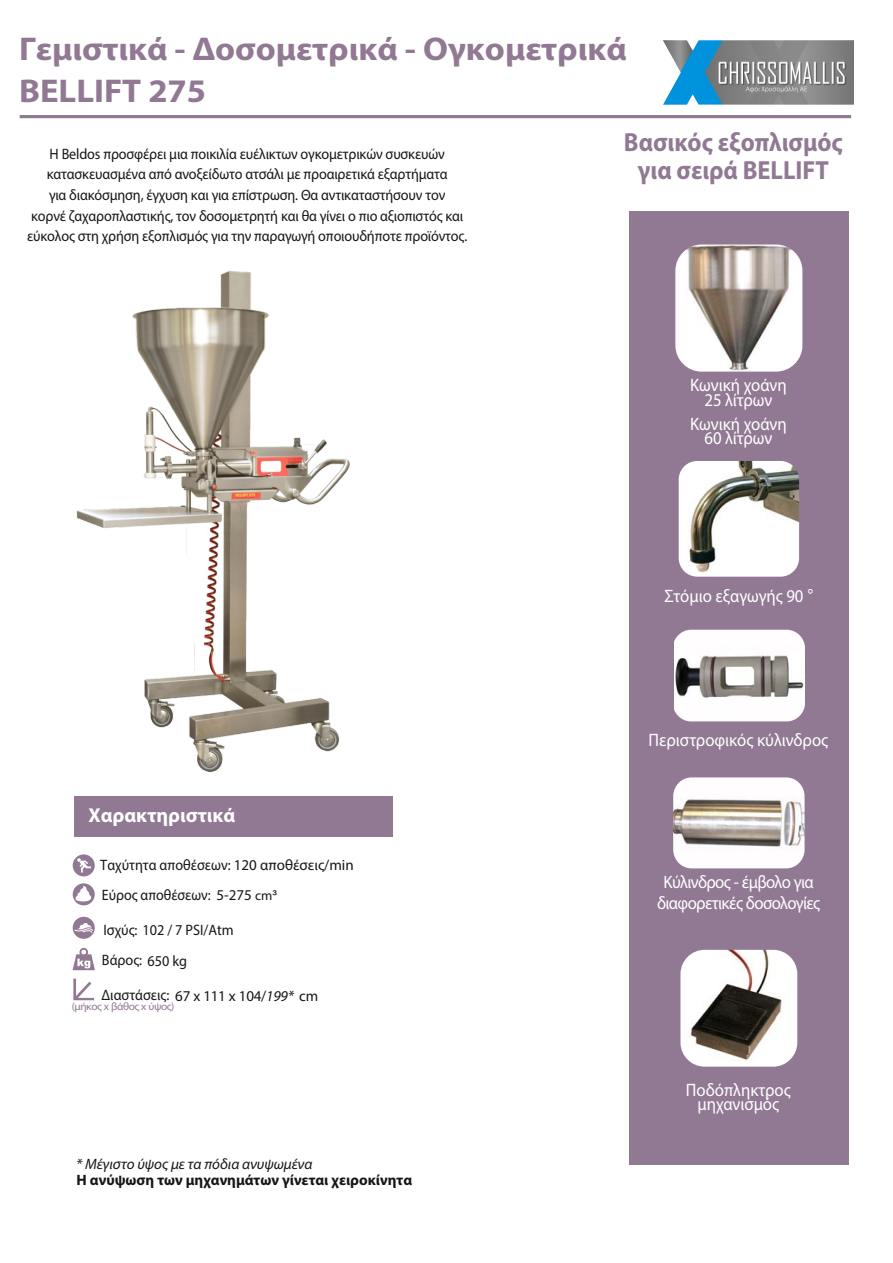
<style>
.page{position:relative;width:893px;height:1263px;background:#fff}
.page>*{position:absolute;margin:0;border:0;box-sizing:border-box;transform-origin:0 0}
.t1{font:700 33px "Myriad Pro";color:#917893;scale:1.05 1}
.t2{font:700 26.25px/27.3px "Myriad Pro";color:#917893;text-align:center;scale:.93 1}
.t3{font:700 20.1px "Myriad Pro";color:#fff}
.t4{font:18px/14.7px "Myriad Pro";color:#fff;text-align:center;scale:.93 1}
.t5{font:18px/20.5px "Myriad Pro";letter-spacing:-.035em;color:#fff;text-align:center;scale:.93 1}
.t6{font:15.15px/20.5px "Myriad Pro";letter-spacing:-.01em;color:#151616;scale:.94 1}
.t7{font:700 15px "Myriad Pro";color:#151616}
.t8{font:italic 15px "Myriad Pro";color:#151616}
.t9{font:15px "Myriad Pro";letter-spacing:-.015em;color:#151616}
.t10{font:10.8px "Myriad Pro";letter-spacing:-.035em;color:#917893;scale:1.06 1}
.s1{font-size:15px}
.s2{font-size:13.5px}
.s3{font-family:"Arial";font-size:13.5px}
.s4{font-size:15.15px}
.s5{font-style:italic}
.s6{font-family:"Arial"}
</style>
<div class="page">
<div style="left:629px;top:212px;width:220px;height:953px;background:#917893"></div>
<hr style="left:20px;top:115px;width:831px;height:3px;background:#917893">
<div style="left:74px;top:796px;width:319px;height:41px;background:#917893"></div>
<img style="left:663px;top:40px;width:191px;height:65px">
<div style="left:73px;top:854px;width:22px;height:22px;background:#917893;border-radius:50%"></div>
<svg style="left:77px;top:858px;width:14px;height:15px"></svg>
<svg style="left:73px;top:883px;width:22px;height:22px"></svg>
<svg style="left:75px;top:886px;width:16px;height:15px"></svg>
<svg style="left:73px;top:979px;width:21px;height:21px"></svg>
<div style="left:73px;top:917px;width:22px;height:22px;background:#917893;border-radius:50%"></div>
<svg style="left:74px;top:922px;width:19px;height:11px"></svg>
<svg style="left:73px;top:948px;width:22px;height:22px"></svg>
<img style="left:677px;top:459px;width:122px;height:118px;border-radius:20px">
<div style="left:676px;top:458px;width:126px;height:121px;border:3px solid #917893;border-radius:20px"></div>
<img style="left:674px;top:243px;width:130px;height:130px;border-radius:28px">
<div style="left:672px;top:241px;width:134px;height:134px;border:3px solid #917893;border-radius:28px"></div>
<img style="left:675px;top:631px;width:129px;height:89px">
<div style="left:670px;top:627px;width:138px;height:97px;border:3px solid #917893;border-radius:20px"></div>
<img style="left:679px;top:948px;width:120px;height:120px;border-radius:26px">
<div style="left:678px;top:947px;width:122px;height:122px;border:3px solid #917893;border-radius:26px"></div>
<img style="left:672px;top:776px;width:134px;height:93px;border-radius:20px">
<div style="left:670px;top:775px;width:137px;height:96px;border:3px solid #917893;border-radius:20px"></div>
<img style="left:76px;top:270px;width:273px;height:502px">
<h1 class="t1" style="left:19px;top:36px;width:580px">Γεμιστικά - Δοσομετρικά - Ογκομετρικά</h1>
<h1 class="t1" style="left:19px;top:77px;width:180px">BELLIFT 275</h1>
<p class="t6" style="left:27px;top:145px;width:470px;text-align:center">Η Beldos προσφέρει μια ποικιλία ευέλικτων ογκομετρικών συσκευών κατασκευασμένα από ανοξείδωτο ατσάλι με προαιρετικά εξαρτήματα<br>για διακόσμηση, έγχυση και για επίστρωση. Θα αντικαταστήσουν τον<br>κορνέ ζαχαροπλαστικής, τον δοσομετρητή και θα γίνει ο πιο αξιοπιστός και εύκολος στη χρήση εξοπλισμός για την παραγωγή οποιουδήποτε προϊόντος.</p>
<h3 class="t3" style="left:89px;top:807px;width:148px">Χαρακτηριστικά</h3>
<p class="t6" style="left:100px;top:852px;width:271px;line-height:29.4px">Ταχύτητα αποθέσεων: <span class="s1">120 απoθέσεις/min<br></span>Εύρος αποθέσεων: <span class="s1">5-275</span> <span class="s2">cm</span><span class="s3">³</span></p>
<p class="t6" style="left:102px;top:915px;width:142px;line-height:30.6px">Ισχύς: 102 / 7 PSI/Atm<br>Βάρος: 650 kg</p>
<p class="t9" style="left:101px;top:990px;width:218px"><span class="s4">Διαστάσεις:</span> 67 x 111 x 104/<span class="s5">199*</span> cm</p>
<p class="t10" style="left:72px;top:1002px;width:98px">(μήκος x βάθος x ύψος)</p>
<p class="t8" style="left:76px;top:1157px;width:238px">* Μέγιστο ύψος με τα πόδια ανυψωμένα</p>
<p class="t7" style="left:77px;top:1174px;width:337px">Η ανύψωση των μηχανημάτων γίνεται χειροκίνητα</p>
<h2 class="t2" style="left:624px;top:131px;width:237px">Βασικός εξοπλισμός για σειρά BELLIFT</h2>
<p class="t4" style="left:690px;top:379px;width:105px">Κωνική χοάνη<br>25 λίτρων</p>
<p class="t4" style="left:690px;top:418px;width:105px">Κωνική χοάνη<br>60 λίτρων</p>
<p class="t4" style="left:665px;top:590px;width:162px">Στόμιο εξαγωγής 90 <span class="s6">°</span></p>
<p class="t4" style="left:648px;top:734px;width:195px">Περιστροφικός κύλινδρος</p>
<p class="t5" style="left:657px;top:873px;width:177px">Κύλινδρος - έμβολο για διαφορετικές δοσολογίες</p>
<p class="t4" style="left:686px;top:1084px;width:114px">Ποδόπληκτρος μηχανισμός</p>
</div>
